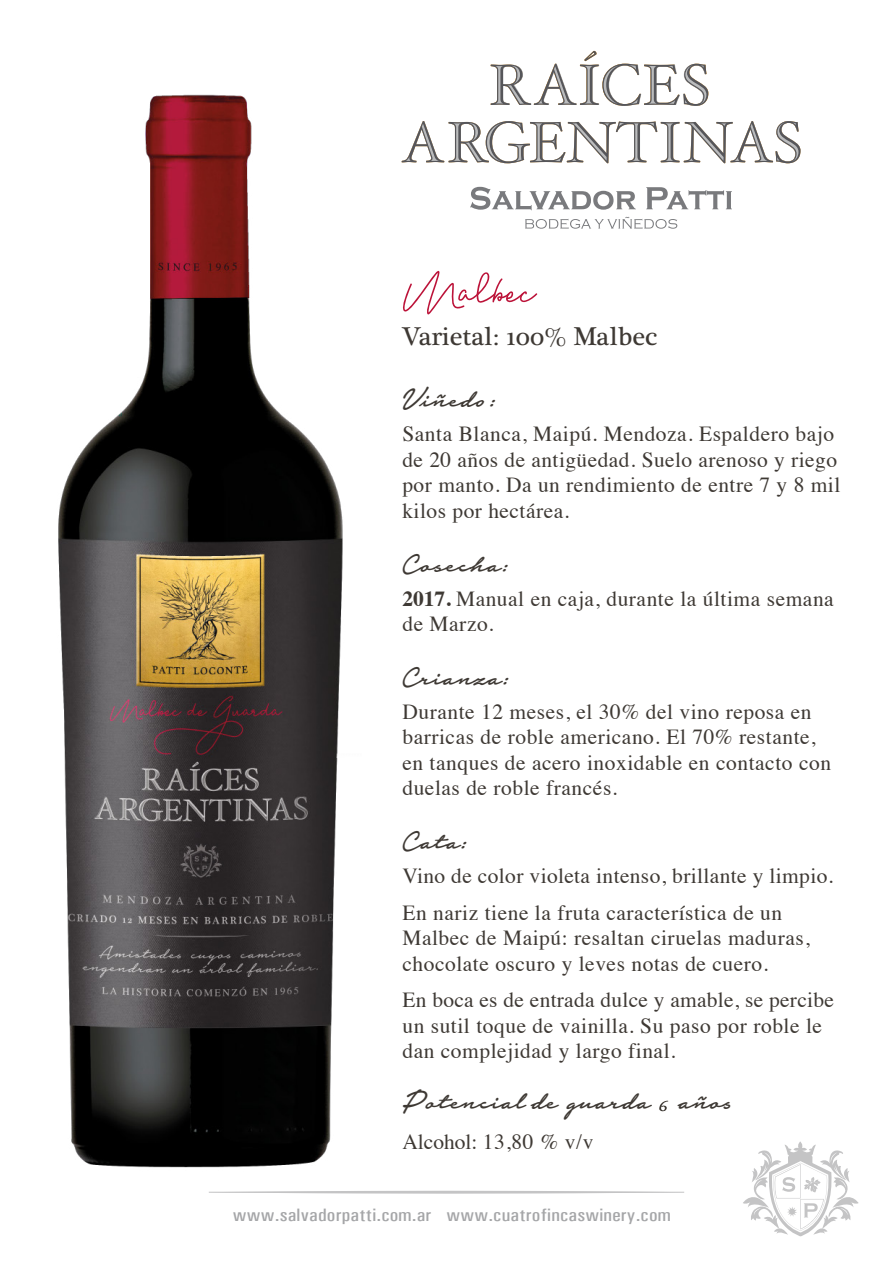
<style>
.page{position:relative;width:893px;height:1263px;background:#fff}
.page>*{position:absolute;margin:0;border:0;box-sizing:border-box;transform-origin:0 0}
.t1{font:500 33px "Notera 2 PERSONALUSEONLY";color:#3e3934}
.t2{font:26.4px "Plantagenet Cherokee";color:#3e3934}
.t3{font:21.45px/25.5px "Times";letter-spacing:.025em;color:#3e3934}
.t4{font:21.45px "Times";color:#3e3934}
.t5{font:18px "Univers Condensed";letter-spacing:.005em;color:#a5a6a8;scale:1.18 1}
.s1{font-weight:700}
.s2{font-family:"Times";font-weight:400;font-size:21.45px;color:#fff}
</style>
<div class="page">
<svg style="left:743px;top:1141px;width:116px;height:95px"></svg>
<svg style="left:209px;top:1191px;width:475px;height:3px"></svg>
<svg style="left:470px;top:187px;width:262px;height:23px"></svg>
<svg style="left:525px;top:217px;width:152px;height:12px"></svg>
<svg style="left:491px;top:51px;width:217px;height:55px"></svg>
<svg style="left:402px;top:121px;width:398px;height:42px"></svg>
<svg style="left:403px;top:270px;width:135px;height:44px"></svg>
<svg style="left:659px;top:1101px;width:10px;height:10px"></svg>
<img style="left:58px;top:94px;width:285px;height:1074px">
<p class="t2" style="left:402px;top:321px;width:256px">Varietal: 100% Malbec</p>
<h1 class="t1" style="left:402px;top:378px;width:95px">Viñedo:</h1>
<p class="t3" style="left:402px;top:420px;width:439px">Santa Blanca, Maipú. Mendoza. Espaldero bajo de 20 años de antigüedad. Suelo arenoso y riego por manto. Da un rendimiento de entre 7 y 8 mil kilos por hectárea.</p>
<h1 class="t1" style="left:402px;top:542px;width:108px">Cosecha:</h1>
<p class="t3" style="left:402px;top:584px;width:433px"><span class="s1">2017.</span> Manual en caja, durante la última semana de Marzo.</p>
<h1 class="t1" style="left:402px;top:655px;width:108px">Crianza:</h1>
<p class="t3" style="left:402px;top:697px;width:430px">Durante 12 meses, el 30% del vino reposa en barricas de roble americano. El 70% restante, en tanques de acero inoxidable en contacto con duelas de roble francés.</p>
<h1 class="t1" style="left:402px;top:820px;width:67px">Cata:</h1>
<p class="t3" style="left:402px;top:856px;width:432px;line-height:36.5px">Vino de color violeta intenso, brillante y limpio.<br>En nariz tiene la fruta característica de un</p>
<p class="t3" style="left:402px;top:923px;width:409px">Malbec de Maipú: resaltan ciruelas maduras, chocolate oscuro y leves notas de cuero.</p>
<p class="t3" style="left:402px;top:985px;width:433px">En boca es de entrada dulce y amable, se percibe un sutil toque de vainilla. Su paso por roble le dan complejidad y largo final.</p>
<h1 class="t1" style="left:402px;top:1079px;width:334px">Potencial de guarda <span class="s2">6</span> años</h1>
<p class="t4" style="left:402px;top:1121px;width:193px">Alcohol: 13,80 % v/v</p>
<p class="t5" style="left:233px;top:1205px;width:373px">www.salvadorpatti.com.ar www.cuatrofincaswinery.com</p>
</div>
